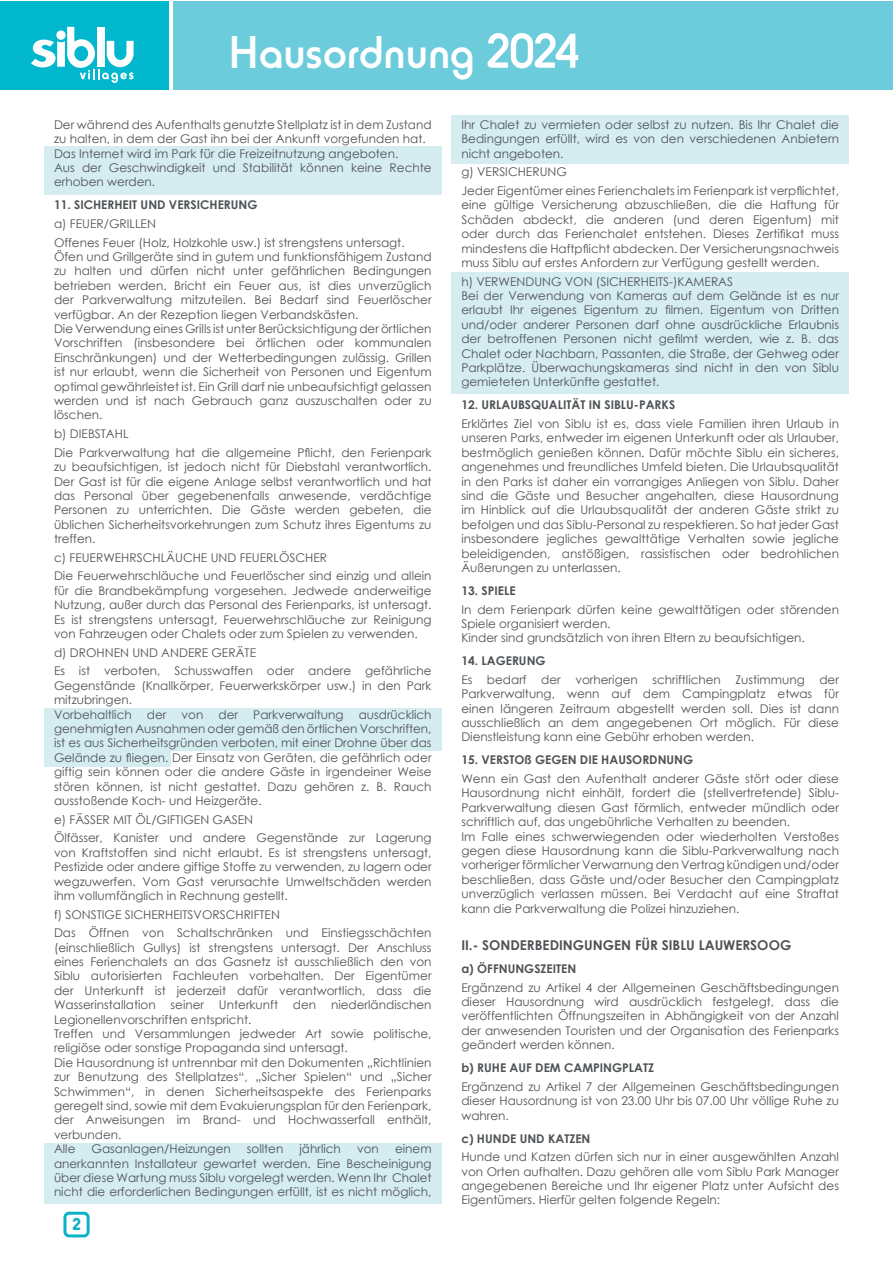
<style>
.page{position:relative;width:893px;height:1263px;background:#fff}
.page>*{position:absolute;margin:0;border:0;box-sizing:border-box;transform-origin:0 0}
.t1{font:500 48px "Horatio LT";color:#fff}
.t2{font:700 18px "Horatio LT";color:#0bb1c5}
.t3{font:700 13.5px "Century Gothic";color:#4f5356}
.t4{font:12px/14.4px "Century Gothic";color:#4f5356;text-align:justify}
.t5{font:700 12px "Century Gothic";color:#4f5356}
.s1{font-size:51px}
</style>
<div class="page">
<div style="left:451px;top:272px;width:398px;height:121px;background:#d5ecf1"></div>
<div style="left:44px;top:1143px;width:398px;height:60px;background:#d5ecf1"></div>
<div style="left:451px;top:115px;width:398px;height:48px;background:#d5ecf1"></div>
<div style="left:44px;top:750px;width:126px;height:16px;background:#d5ecf1"></div>
<div style="left:44px;top:708px;width:398px;height:42px;background:#d5ecf1"></div>
<div style="left:44px;top:146px;width:398px;height:49px;background:#d5ecf1"></div>
<div style="left:0;top:1px;width:169px;height:88px;background:#00b7ce"></div>
<div style="left:173px;top:1px;width:720px;height:88px;background:#6cccdc"></div>
<svg style="left:31px;top:27px;width:103px;height:56px"></svg>
<div style="left:63px;top:1212px;width:27px;height:25px;border:3px solid #0bb1c5;border-radius:4px"></div>
<p class="t1" style="left:229px;top:25px;width:351px">Hausordnung <span class="s1">2024</span></p>
<p class="t4" style="left:54px;top:117px;width:379px">Der während des Aufenthalts genutzte Stellplatz ist in dem Zustand zu halten, in dem der Gast ihn bei der Ankunft vorgefunden hat.</p>
<p class="t4" style="left:54px;top:146px;width:346px">Das Internet wird im Park für die Freizeitnutzung angeboten.</p>
<p class="t4" style="left:54px;top:160px;width:379px">Aus der Geschwindigkeit und Stabilität können keine Rechte erhoben werden.</p>
<p class="t5" style="left:54px;top:196px;width:205px">11. SICHERHEIT UND VERSICHERUNG</p>
<p class="t4" style="left:54px;top:216px;width:103px">a) FEUER/GRILLEN</p>
<p class="t4" style="left:54px;top:235px;width:352px">Offenes Feuer (Holz, Holzkohle usw.) ist strengstens untersagt.</p>
<p class="t4" style="left:54px;top:249px;width:379px">Öfen und Grillgeräte sind in gutem und funktionsfähigem Zustand zu halten und dürfen nicht unter gefährlichen Bedingungen betrieben werden. Bricht ein Feuer aus, ist dies unverzüglich der Parkverwaltung mitzuteilen. Bei Bedarf sind Feuerlöscher verfügbar. An der Rezeption liegen Verbandskästen.</p>
<p class="t4" style="left:54px;top:321px;width:379px">Die Verwendung eines Grills ist unter Berücksichtigung der örtlichen Vorschriften (insbesondere bei örtlichen oder kommunalen Einschränkungen) und der Wetterbedingungen zulässig. Grillen ist nur erlaubt, wenn die Sicherheit von Personen und Eigentum optimal gewährleistet ist. Ein Grill darf nie unbeaufsichtigt gelassen werden und ist nach Gebrauch ganz auszuschalten oder zu löschen.</p>
<p class="t4" style="left:54px;top:426px;width:76px">b) DIEBSTAHL</p>
<p class="t4" style="left:54px;top:445px;width:379px">Die Parkverwaltung hat die allgemeine Pflicht, den Ferienpark zu beaufsichtigen, ist jedoch nicht für Diebstahl verantwortlich.<br>Der Gast ist für die eigene Anlage selbst verantwortlich und hat das Personal über gegebenenfalls anwesende, verdächtige Personen zu unterrichten. Die Gäste werden gebeten, die üblichen Sicherheitsvorkehrungen zum Schutz ihres Eigentums zu treffen.</p>
<p class="t4" style="left:54px;top:550px;width:275px">c) FEUERWEHRSCHLÄUCHE UND FEUERLÖSCHER</p>
<p class="t4" style="left:54px;top:569px;width:379px">Die Feuerwehrschläuche und Feuerlöscher sind einzig und allein für die Brandbekämpfung vorgesehen. Jedwede anderweitige Nutzung, außer durch das Personal des Ferienparks, ist untersagt.<br>Es ist strengstens untersagt, Feuerwehrschläuche zur Reinigung von Fahrzeugen oder Chalets oder zum Spielen zu verwenden.</p>
<p class="t4" style="left:54px;top:645px;width:204px">d) DROHNEN UND ANDERE GERÄTE</p>
<p class="t4" style="left:54px;top:664px;width:379px">Es ist verboten, Schusswaffen oder andere gefährliche Gegenstände (Knallkörper, Feuerwerkskörper usw.) in den Park mitzubringen.</p>
<p class="t4" style="left:54px;top:707px;width:79px">Vorbehaltlich</p>
<p class="t4" style="left:147px;top:707px;width:21px">der</p>
<p class="t4" style="left:182px;top:707px;width:23px">von</p>
<p class="t4" style="left:218px;top:707px;width:21px">der</p>
<p class="t4" style="left:253px;top:707px;width:92px">Parkverwaltung</p>
<p class="t4" style="left:54px;top:707px;width:379px;text-indent:305px">ausdrücklich genehmigten Ausnahmen oder gemäß den örtlichen Vorschriften, ist es aus Sicherheitsgründen verboten, mit einer Drohne über das Gelände zu fliegen. Der Einsatz von Geräten, die gefährlich oder giftig sein können oder die andere Gäste in irgendeiner Weise stören können, ist nicht gestattet. Dazu gehören z. B. Rauch ausstoßende Koch- und Heizgeräte.</p>
<p class="t4" style="left:54px;top:812px;width:201px">e) FÄSSER MIT ÖL/GIFTIGEN GASEN</p>
<p class="t4" style="left:54px;top:830px;width:379px">Ölfässer, Kanister und andere Gegenstände zur Lagerung von Kraftstoffen sind nicht erlaubt. Es ist strengstens untersagt, Pestizide oder andere giftige Stoffe zu verwenden, zu lagern oder wegzuwerfen. Vom Gast verursachte Umweltschäden werden ihm vollumfänglich in Rechnung gestellt.</p>
<p class="t4" style="left:54px;top:907px;width:227px">f) SONSTIGE SICHERHEITSVORSCHRIFTEN</p>
<p class="t4" style="left:54px;top:925px;width:379px">Das Öffnen von Schaltschränken und Einstiegsschächten (einschließlich Gullys) ist strengstens untersagt. Der Anschluss eines Ferienchalets an das Gasnetz ist ausschließlich den von Siblu autorisierten Fachleuten vorbehalten. Der Eigentümer der Unterkunft ist jederzeit dafür verantwortlich, dass die Wasserinstallation seiner Unterkunft den niederländischen Legionellenvorschriften entspricht.</p>
<p class="t4" style="left:54px;top:1026px;width:379px">Treffen und Versammlungen jedweder Art sowie politische, religiöse oder sonstige Propaganda sind untersagt.</p>
<p class="t4" style="left:54px;top:1055px;width:379px">Die Hausordnung ist untrennbar mit den Dokumenten „Richtlinien zur Benutzung des Stellplatzes“, „Sicher Spielen“ und „Sicher Schwimmen“, in denen Sicherheitsaspekte des Ferienparks geregelt sind, sowie mit dem Evakuierungsplan für den Ferienpark, der Anweisungen im Brand- und Hochwasserfall enthält, verbunden.</p>
<p class="t4" style="left:54px;top:1141px;width:23px">Alle</p>
<p class="t4" style="left:92px;top:1141px;width:141px">Gasanlagen/Heizungen</p>
<p class="t4" style="left:247px;top:1141px;width:38px">sollten</p>
<p class="t4" style="left:299px;top:1141px;width:43px">jährlich</p>
<p class="t4" style="left:357px;top:1141px;width:23px">von</p>
<p class="t4" style="left:54px;top:1141px;width:379px;text-indent:341px">einem anerkannten Installateur gewartet werden. Eine Bescheinigung über diese Wartung muss Siblu vorgelegt werden. Wenn Ihr Chalet nicht die erforderlichen Bedingungen erfüllt, ist es nicht möglich,</p>
<p class="t2" style="left:72px;top:1214px;width:10px">2</p>
<p class="t4" style="left:461px;top:117px;width:379px">Ihr Chalet zu vermieten oder selbst zu nutzen. Bis Ihr Chalet die Bedingungen erfüllt, wird es von den verschiedenen Anbietern nicht angeboten.</p>
<p class="t4" style="left:461px;top:164px;width:107px">g) VERSICHERUNG</p>
<p class="t4" style="left:461px;top:183px;width:379px">Jeder Eigentümer eines Ferienchalets im Ferienpark ist verpflichtet, eine gültige Versicherung abzuschließen, die die Haftung für Schäden abdeckt, die anderen (und deren Eigentum) mit oder durch das Ferienchalet entstehen. Dieses Zertifikat muss mindestens die Haftpflicht abdecken. Der Versicherungsnachweis muss Siblu auf erstes Anfordern zur Verfügung gestellt werden.</p>
<p class="t4" style="left:461px;top:274px;width:273px">h) VERWENDUNG VON (SICHERHEITS-)KAMERAS</p>
<p class="t4" style="left:461px;top:288px;width:379px">Bei der Verwendung von Kameras auf dem Gelände ist es nur erlaubt Ihr eigenes Eigentum zu filmen. Eigentum von Dritten und/oder anderer Personen darf ohne ausdrückliche Erlaubnis der betroffenen Personen nicht gefilmt werden, wie z. B. das Chalet oder Nachbarn, Passanten, die Straße, der Gehweg oder Parkplätze. Überwachungskameras sind nicht in den von Siblu gemieteten Unterkünfte gestattet.</p>
<p class="t5" style="left:461px;top:396px;width:215px">12. URLAUBSQUALITÄT IN SIBLU-PARKS</p>
<p class="t4" style="left:461px;top:416px;width:379px">Erklärtes Ziel von Siblu ist es, dass viele Familien ihren Urlaub in unseren Parks, entweder im eigenen Unterkunft oder als Urlauber, bestmöglich genießen können. Dafür möchte Siblu ein sicheres, angenehmes und freundliches Umfeld bieten. Die Urlaubsqualität in den Parks ist daher ein vorrangiges Anliegen von Siblu. Daher sind die Gäste und Besucher angehalten, diese Hausordnung im Hinblick auf die Urlaubsqualität der anderen Gäste strikt zu befolgen und das Siblu-Personal zu respektieren. So hat jeder Gast insbesondere jegliches gewalttätige Verhalten sowie jegliche beleidigenden, anstößigen, rassistischen oder bedrohlichen Äußerungen zu unterlassen.</p>
<p class="t5" style="left:461px;top:581px;width:56px">13. SPIELE</p>
<p class="t4" style="left:461px;top:602px;width:379px">In dem Ferienpark dürfen keine gewalttätigen oder störenden<br>Spiele organisiert werden.</p>
<p class="t4" style="left:461px;top:631px;width:345px">Kinder sind grundsätzlich von ihren Eltern zu beaufsichtigen.</p>
<p class="t5" style="left:461px;top:652px;width:86px">14. LAGERUNG</p>
<p class="t4" style="left:461px;top:672px;width:379px">Es bedarf der vorherigen schriftlichen Zustimmung der Parkverwaltung, wenn auf dem Campingplatz etwas für einen längeren Zeitraum abgestellt werden soll. Dies ist dann ausschließlich an dem angegebenen Ort möglich. Für diese Dienstleistung kann eine Gebühr erhoben werden.</p>
<p class="t5" style="left:461px;top:751px;width:233px">15. VERSTOß GEGEN DIE HAUSORDNUNG</p>
<p class="t4" style="left:461px;top:771px;width:379px">Wenn ein Gast den Aufenthalt anderer Gäste stört oder diese Hausordnung nicht einhält, fordert die (stellvertretende) Siblu-Parkverwaltung diesen Gast förmlich, entweder mündlich oder schriftlich auf, das ungebührliche Verhalten zu beenden.</p>
<p class="t4" style="left:461px;top:829px;width:379px">Im Falle eines schwerwiegenden oder wiederholten Verstoßes gegen diese Hausordnung kann die Siblu-Parkverwaltung nach vorheriger förmlicher Verwarnung den Vertrag kündigen und/oder beschließen, dass Gäste und/oder Besucher den Campingplatz unverzüglich verlassen müssen. Bei Verdacht auf eine Straftat kann die Parkverwaltung die Polizei hinzuziehen.</p>
<p class="t3" style="left:461px;top:935px;width:331px">II.- SONDERBEDINGUNGEN FÜR SIBLU LAUWERSOOG</p>
<p class="t5" style="left:461px;top:959px;width:116px">a) ÖFFNUNGSZEITEN</p>
<p class="t4" style="left:461px;top:980px;width:379px">Ergänzend zu Artikel 4 der Allgemeinen Geschäftsbedingungen dieser Hausordnung wird ausdrücklich festgelegt, dass die veröffentlichten Öffnungszeiten in Abhängigkeit von der Anzahl der anwesenden Touristen und der Organisation des Ferienparks geändert werden können.</p>
<p class="t5" style="left:461px;top:1059px;width:194px">b) RUHE AUF DEM CAMPINGPLATZ</p>
<p class="t4" style="left:461px;top:1079px;width:379px">Ergänzend zu Artikel 7 der Allgemeinen Geschäftsbedingungen dieser Hausordnung ist von 23.00 Uhr bis 07.00 Uhr völlige Ruhe zu wahren.</p>
<p class="t5" style="left:461px;top:1129px;width:131px">c) HUNDE UND KATZEN</p>
<p class="t4" style="left:461px;top:1149px;width:379px">Hunde und Katzen dürfen sich nur in einer ausgewählten Anzahl von Orten aufhalten. Dazu gehören alle vom Siblu Park Manager angegebenen Bereiche und Ihr eigener Platz unter Aufsicht des Eigentümers. Hierfür gelten folgende Regeln:</p>
</div>
